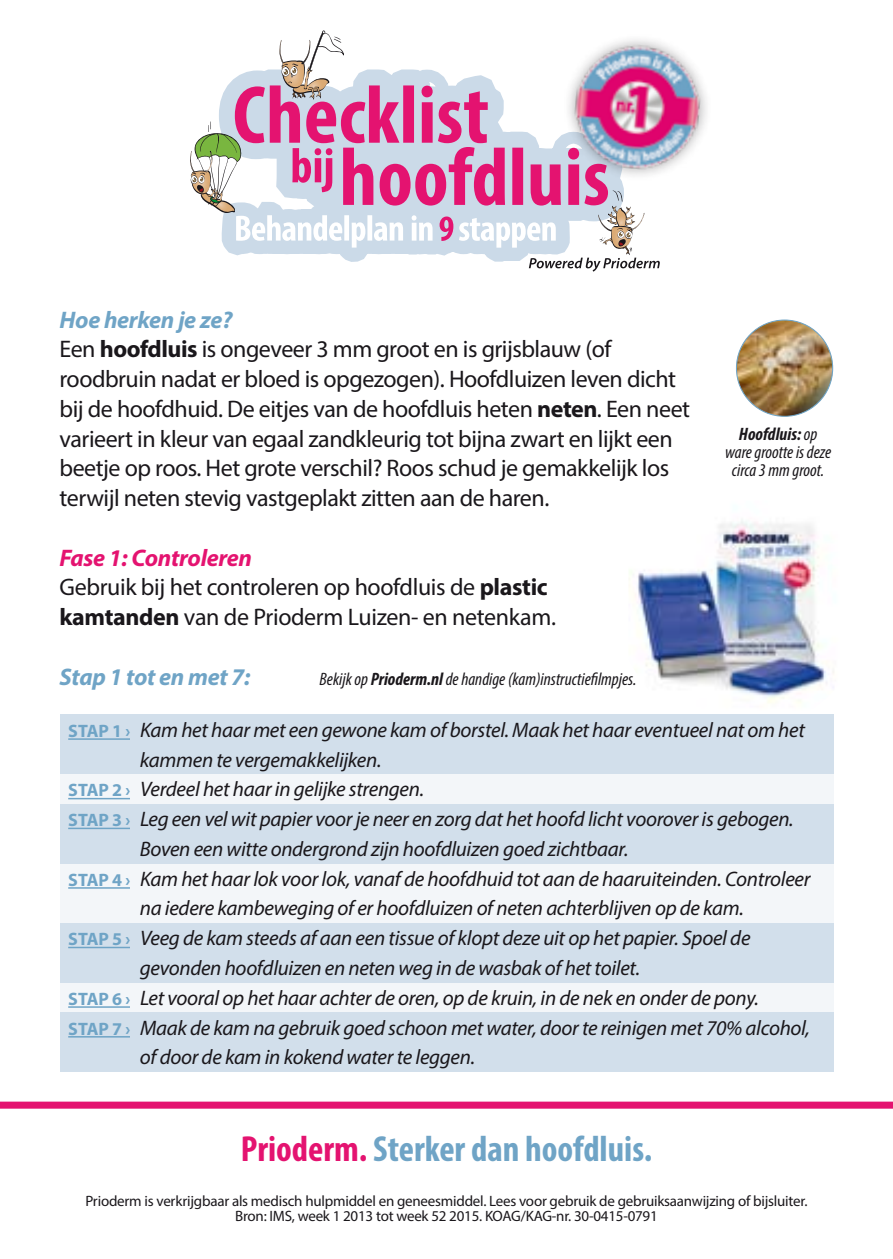
<style>
.page{position:relative;width:893px;height:1259px;background:#fff}
.page>*{position:absolute;margin:0;border:0;box-sizing:border-box;transform-origin:0 0}
.t1{font:700 condensed 36.3px "Myriad Pro";color:#6fa4c6}
.t2{font:24px/29.7px "Myriad Pro";letter-spacing:-.02em;color:#1a171b}
.t3{font:italic 700 24px "Myriad Pro";letter-spacing:-.015em;color:#6fa4c6}
.t4{font:italic 21px "Myriad Pro";letter-spacing:-.015em;color:#1a171b}
.t5{font:italic condensed 18px/18px "Myriad Pro";color:#1a171b;text-align:center}
.t6{font:15px/15px "Myriad Pro";letter-spacing:-.015em;color:#1a171b;text-align:center}
.s1{font-weight:700;font-style:italic;color:#6fa4c6}
.s2{font-weight:700}
.s3{font-weight:700;font-style:italic;color:#e41370}
.s4{font-weight:700;font-style:normal;font-size:18px;color:#6fa4c6}
.s5{color:#e41370}
</style>
<div class="page">
<img style="left:629px;top:520px;width:205px;height:183px">
<div style="left:60px;top:774px;width:773px;height:30px;background:#f3f6f9"></div>
<div style="left:60px;top:982px;width:773px;height:30px;background:#f3f6f9"></div>
<div style="left:60px;top:863px;width:773px;height:60px;background:#f3f6f9"></div>
<div style="left:60px;top:714px;width:773px;height:60px;background:#d2dfeb"></div>
<div style="left:60px;top:1012px;width:773px;height:59px;background:#d2dfeb"></div>
<div style="left:60px;top:804px;width:773px;height:59px;background:#d2dfeb"></div>
<div style="left:60px;top:923px;width:773px;height:59px;background:#d2dfeb"></div>
<hr style="left:68px;top:738px;width:62px;height:2px;background:#6fa4c6">
<hr style="left:68px;top:798px;width:62px;height:1px;background:#6fa4c6">
<hr style="left:68px;top:827px;width:62px;height:2px;background:#6fa4c6">
<hr style="left:68px;top:887px;width:62px;height:1px;background:#6fa4c6">
<hr style="left:68px;top:946px;width:62px;height:2px;background:#6fa4c6">
<hr style="left:68px;top:1006px;width:62px;height:1px;background:#6fa4c6">
<hr style="left:68px;top:1036px;width:62px;height:1px;background:#6fa4c6">
<svg style="left:0;top:1101px;width:893px;height:7px;background:#e6287c"></svg>
<img style="left:736px;top:320px;width:97px;height:96px;border-radius:48px">
<img style="left:660px;top:43px;width:47px;height:129px">
<svg style="left:190px;top:30px;width:470px;height:242px"></svg>
<p class="t2" style="left:60px;top:304px;width:632px"><span class="s1">Hoe herken je ze?<br></span>Een <span class="s2">hoofdluis</span> is ongeveer 3 mm groot en is grijsblauw (of roodbruin nadat er bloed is opgezogen). Hoofdluizen leven dicht bij de hoofdhuid. De eitjes van de hoofdluis heten <span class="s2">neten</span>. Een neet varieert in kleur van egaal zandkleurig tot bijna zwart en lijkt een beetje op roos. Het grote verschil? Roos schud je gemakkelijk los terwijl neten stevig vastgeplakt zitten aan de haren.</p>
<p class="t2" style="left:60px;top:542px;width:498px"><span class="s3">Fase 1: Controleren<br></span>Gebruik bij het controleren op hoofdluis de <span class="s2">plastic kamtanden</span> van de Prioderm Luizen- en netenkam.</p>
<p class="t5" style="left:725px;top:425px;width:107px"><span class="s2">Hoofdluis:</span> op ware grootte is deze circa 3 mm groot.</p>
<p class="t3" style="left:60px;top:661px;width:192px">Stap 1 tot en met 7:</p>
<p class="t4" style="left:68px;top:717px;width:738px"><span class="s4">STAP 1 ›</span> Kam het haar met een gewone kam of borstel. Maak het haar eventueel nat om het</p>
<p class="t4" style="left:140px;top:746px;width:243px">kammen te vergemakkelijken.</p>
<p class="t4" style="left:68px;top:776px;width:357px"><span class="s4">STAP 2 ›</span> Verdeel het haar in gelijke strengen.</p>
<p class="t4" style="left:68px;top:806px;width:727px"><span class="s4">STAP 3 ›</span> Leg een vel wit papier voor je neer en zorg dat het hoofd licht voorover is gebogen.</p>
<p class="t4" style="left:140px;top:836px;width:490px">Boven een witte ondergrond zijn hoofdluizen goed zichtbaar.</p>
<p class="t4" style="left:68px;top:865px;width:744px"><span class="s4">STAP 4 ›</span> Kam het haar lok voor lok, vanaf de hoofdhuid tot aan de haaruiteinden. Controleer</p>
<p class="t4" style="left:140px;top:895px;width:606px">na iedere kambeweging of er hoofdluizen of neten achterblijven op de kam.</p>
<p class="t4" style="left:68px;top:925px;width:684px"><span class="s4">STAP 5 ›</span> Veeg de kam steeds af aan een tissue of klopt deze uit op het papier. Spoel de</p>
<p class="t4" style="left:140px;top:955px;width:502px">gevonden hoofdluizen en neten weg in de wasbak of het toilet.</p>
<p class="t4" style="left:68px;top:984px;width:692px"><span class="s4">STAP 6 ›</span> Let vooral op het haar achter de oren, op de kruin, in de nek en onder de pony.</p>
<p class="t4" style="left:68px;top:1014px;width:743px"><span class="s4">STAP 7 ›</span> Maak de kam na gebruik goed schoon met water, door te reinigen met 70% alcohol,</p>
<p class="t4" style="left:140px;top:1044px;width:337px">of door de kam in kokend water te leggen.</p>
<p class="t5" style="left:319px;top:669px;width:319px">Bekijk op <span class="s2">Prioderm.nl</span> de handige (kam)instructiefilmpjes.</p>
<h1 class="t1" style="left:241px;top:1126px;width:413px"><span class="s5">Prioderm.</span> Sterker dan hoofdluis.</h1>
<p class="t6" style="left:85px;top:1193px;width:723px">Prioderm is verkrijgbaar als medisch hulpmiddel en geneesmiddel. Lees voor gebruik de gebruiksaanwijzing of bijsluiter.<br>Bron: IMS, week 1 2013 tot week 52 2015. KOAG/KAG-nr. 30-0415-0791</p>
</div>
